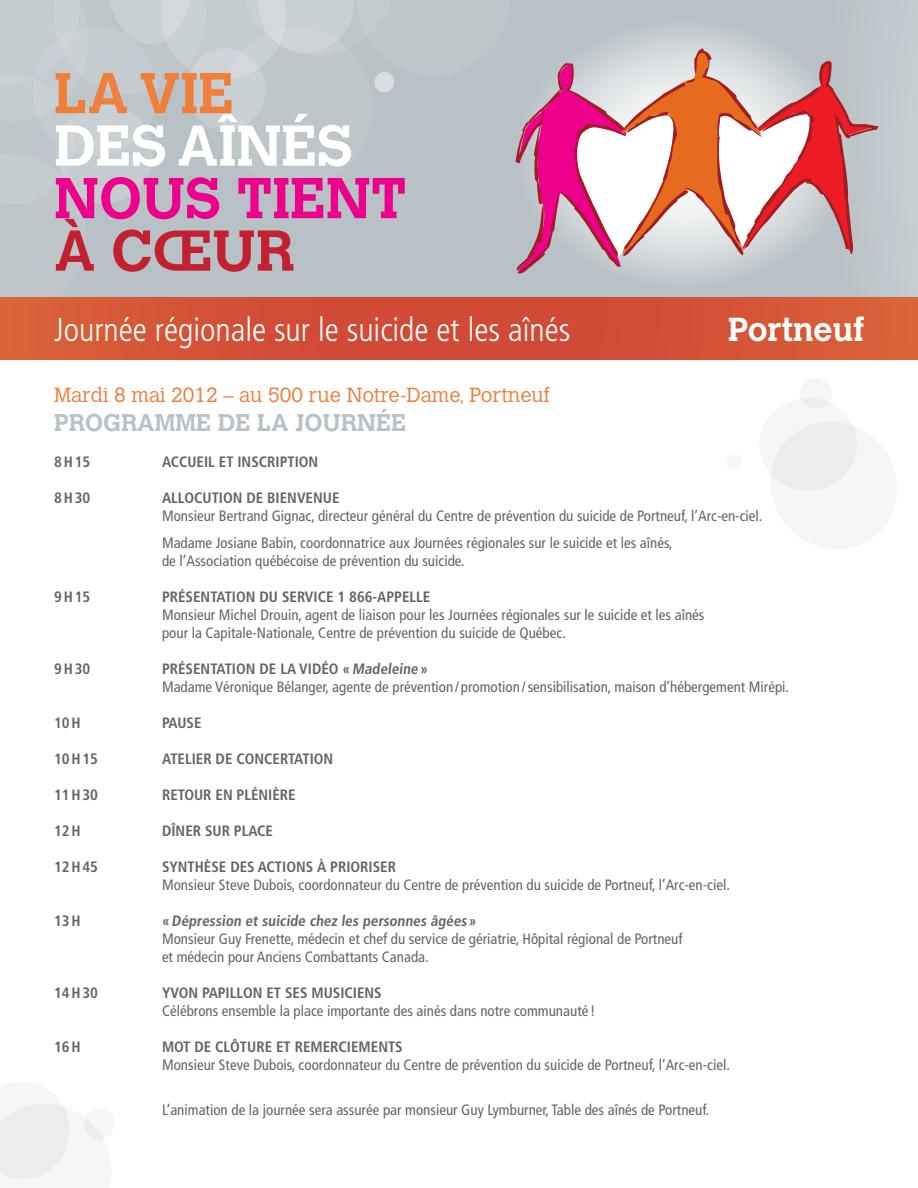
<style>
.page{position:relative;width:918px;height:1188px;background:#fff}
.page>*{position:absolute;margin:0;border:0;box-sizing:border-box;transform-origin:0 0}
.t1{font:700 57px "Calvert";color:#ec008c}
.t2{font:700 57px "Calvert";color:#fff}
.t3{font:700 57px "Calvert";color:#ef7f3b}
.t4{font:700 57px "Calvert";color:#c32131}
.t5{font:300 condensed 33px "Frutiger";color:#fff}
.t6{font:700 33px "Calvert";color:#fff}
.t7{font:700 24px "Calvert";color:#b8c2c6}
.t8{font:300 20.25px "Calvert";color:#ef7f3b}
.t9{font:condensed 15px/18px "Frutiger";color:#636466}
.t10{font:700 condensed 15px "Frutiger";color:#636466}
</style>
<div class="page">
<svg style="left:0;top:298px;width:918px;height:62px;background:#d45236"></svg>
<svg style="left:0;top:1103px;width:96px;height:77px"></svg>
<div style="left:84px;top:1108px;width:31px;height:32px;background:#f5f6f6;border-radius:50%"></div>
<svg style="left:0;top:0;width:918px;height:298px;background:#c5bbc0"></svg>
<svg style="left:771px;top:400px;width:87px;height:91px"></svg>
<div style="left:800px;top:378px;width:32px;height:31px;background:#f5f6f6;border-radius:50%"></div>
<h1 class="t3" style="left:54px;top:57px;width:181px">LA VIE</h1>
<h1 class="t2" style="left:54px;top:110px;width:300px">DES AÎNÉS</h1>
<h1 class="t1" style="left:54px;top:162px;width:354px">NOUS TIENT</h1>
<h1 class="t4" style="left:54px;top:215px;width:242px">À CŒUR</h1>
<h2 class="t5" style="left:54px;top:310px;width:518px">Journée régionale sur le suicide et les aînés</h2>
<h2 class="t6" style="left:728px;top:308px;width:137px">PORTNEUF</h2>
<h3 class="t8" style="left:54px;top:384px;width:498px">Mardi 8 mai 2012 – au 500 rue Notre-Dame, Portneuf</h3>
<h3 class="t7" style="left:54px;top:407px;width:354px">PROGRAMME DE LA JOURNÉE</h3>
<p class="t10" style="left:54px;top:453px;width:38px">8H15</p>
<p class="t10" style="left:162px;top:453px;width:158px">ACCUEIL ET INSCRIPTION</p>
<p class="t10" style="left:54px;top:489px;width:38px">8H30</p>
<p class="t10" style="left:162px;top:489px;width:179px">ALLOCUTION DE BIENVENUE</p>
<p class="t9" style="left:162px;top:502px;width:602px;line-height:27px">Monsieur Bertrand Gignac, directeur général du Centre de prévention du suicide de Portneuf, l’Arc-en-ciel.<br>Madame Josiane Babin, coordonnatrice aux Journées régionales sur le suicide et les aînés,</p>
<p class="t9" style="left:162px;top:552px;width:304px">de l’Association québécoise de prévention du suicide.</p>
<p class="t10" style="left:54px;top:588px;width:77px">9H15 P</p>
<p class="t10" style="left:170px;top:588px;width:225px">RÉSENTATION DU SERVICE 1 866-APPELLE</p>
<p class="t9" style="left:162px;top:606px;width:544px">Monsieur Michel Drouin, agent de liaison pour les Journées régionales sur le suicide et les aînés pour la Capitale-Nationale, Centre de prévention du suicide de Québec.</p>
<p class="t10" style="left:54px;top:660px;width:77px">9H30 P</p>
<p class="t10" style="left:170px;top:660px;width:260px">RÉSENTATION DE LA VIDÉO «MADELEINE»</p>
<p class="t9" style="left:162px;top:678px;width:629px">Madame Véronique Bélanger, agente de prévention / promotion /sensibilisation, maison d’hébergement Mirépi.</p>
<p class="t10" style="left:54px;top:714px;width:28px">10H</p>
<p class="t10" style="left:162px;top:714px;width:41px">PAUSE</p>
<p class="t10" style="left:54px;top:750px;width:46px">10H15</p>
<p class="t10" style="left:162px;top:750px;width:173px">ATELIER DE CONCERTATION</p>
<p class="t10" style="left:54px;top:786px;width:82px">11H30 R</p>
<p class="t10" style="left:170px;top:786px;width:127px">ETOUR EN PLÉNIÈRE</p>
<p class="t10" style="left:54px;top:822px;width:28px">12H</p>
<p class="t10" style="left:162px;top:822px;width:113px">DÎNER SUR PLACE</p>
<p class="t10" style="left:54px;top:858px;width:81px">12H45 S</p>
<p class="t10" style="left:170px;top:858px;width:228px">YNTHÈSE DES ACTIONS À PRIORISER</p>
<p class="t9" style="left:162px;top:876px;width:570px">Monsieur Steve Dubois, coordonnateur du Centre de prévention du suicide de Portneuf, l’Arc-en-ciel.</p>
<p class="t10" style="left:54px;top:912px;width:28px">13H</p>
<p class="t10" style="left:162px;top:912px;width:316px">« DÉPRESSION ET SUICIDE CHEZ LES PERSONNES ÂGÉES»</p>
<p class="t9" style="left:162px;top:930px;width:522px">Monsieur Guy Frenette, médecin et chef du service de gériatrie, Hôpital régional de Portneuf et médecin pour Anciens Combattants Canada.</p>
<p class="t10" style="left:54px;top:984px;width:82px">14H30 Y</p>
<p class="t10" style="left:170px;top:984px;width:213px">VON PAPILLON ET SES MUSICIENS</p>
<p class="t9" style="left:162px;top:1002px;width:435px">Célébrons ensemble la place importante des ainés dans notre communauté !</p>
<p class="t10" style="left:54px;top:1038px;width:28px">16H</p>
<p class="t10" style="left:162px;top:1038px;width:242px">MOT DE CLÔTURE ET REMERCIEMENTS</p>
<p class="t9" style="left:162px;top:1056px;width:570px">Monsieur Steve Dubois, coordonnateur du Centre de prévention du suicide de Portneuf, l’Arc-en-ciel.</p>
<p class="t9" style="left:162px;top:1101px;width:549px">L’animation de la journée sera assurée par monsieur Guy Lymburner, Table des aînés de Portneuf.</p>
</div>
